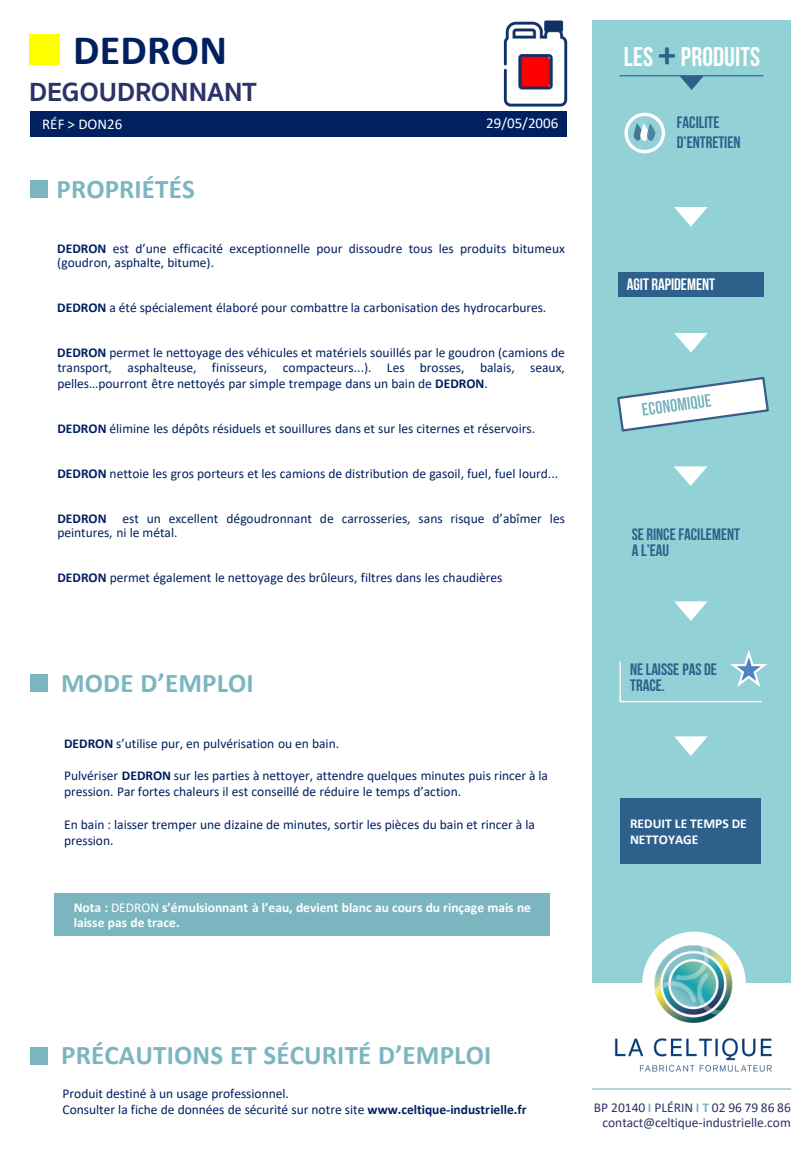
<style>
.page{position:relative;width:810px;height:1170px;background:#fff}
.page>*{position:absolute;margin:0;border:0;box-sizing:border-box;transform-origin:0 0}
.t1{font:700 42px "Calibri";letter-spacing:.005em;color:#002060}
.t2{font:700 27px "Calibri";letter-spacing:.005em;color:#7bb6c0}
.t3{font:700 27px "Sukhumvit Set";color:#2d3367}
.t4{font:27px "Bebas Neue";letter-spacing:.005em;color:#fff}
.t5{font:16.5px/19.8px "Bebas Neue";color:#2d608b}
.t6{font:16.5px "Bebas Neue";color:#fff}
.t7{font:15px "Calibri";color:#fff}
.t8{font:13.5px/15px "Calibri";color:#002060}
.t9{font:700 13.5px/15px "Calibri";color:#fff}
.t10{font:13.5px/15px "Calibri";color:#2d3367;text-align:right}
.s1{font-weight:700}
.s2{font-weight:400}
.s3{font-family:"Calibri";font-weight:700;font-size:36px;color:#2d608b}
.s4{font-weight:700;color:#7bb6c0}
</style>
<div class="page">
<div style="left:592px;top:20px;width:199px;height:963px;background:#92d1d5"></div>
<div style="left:31px;top:112px;width:536px;height:25px;background:#002060"></div>
<div style="left:30px;top:34px;width:30px;height:31px;background:#ff0"></div>
<div style="left:54px;top:893px;width:495px;height:43px;background:#7bb6c0"></div>
<img style="left:503px;top:20px;width:65px;height:87px">
<div style="left:30px;top:181px;width:18px;height:17px;background:#7bb6c0"></div>
<div style="left:30px;top:675px;width:18px;height:17px;background:#7bb6c0"></div>
<div style="left:30px;top:1047px;width:18px;height:18px;background:#7bb6c0"></div>
<hr style="left:620px;top:75px;width:144px;height:1px;background:#2d608b">
<svg style="left:680px;top:76px;width:24px;height:14px"></svg>
<svg style="left:633px;top:123px;width:23px;height:18px"></svg>
<div style="left:624px;top:113px;width:41px;height:40px;border:3px solid #fff;border-radius:50%"></div>
<svg style="left:674px;top:207px;width:34px;height:20px"></svg>
<div style="left:618px;top:273px;width:146px;height:24px;background:#2d608b"></div>
<svg style="left:674px;top:333px;width:34px;height:20px"></svg>
<svg style="left:617px;top:377px;width:152px;height:55px"></svg>
<svg style="left:674px;top:601px;width:34px;height:20px"></svg>
<div style="left:620px;top:799px;width:141px;height:65px;background:#2d608b"></div>
<svg style="left:619px;top:650px;width:148px;height:53px"></svg>
<svg style="left:674px;top:736px;width:34px;height:20px"></svg>
<hr style="left:592px;top:1088px;width:199px;height:2px;background:#7bb6c0">
<img style="left:599px;top:931px;width:190px;height:158px">
<svg style="left:674px;top:466px;width:34px;height:20px"></svg>
<h1 class="t1" style="left:73px;top:20px;width:155px">DEDRON</h1>
<p class="t3" style="left:29px;top:72px;width:229px">DEGOUDRONNANT</p>
<p class="t7" style="left:42px;top:114px;width:82px">RÉF &gt; DON26</p>
<p class="t7" style="left:486px;top:113px;width:73px">29/05/2006</p>
<p class="t2" style="left:56px;top:170px;width:140px">PROPRIÉTÉS</p>
<p class="t8" style="left:57px;top:240px;width:509px"><span class="s1">DEDRON</span> est d’une efficacité exceptionnelle pour dissoudre tous les produits bitumeux (goudron, asphalte, bitume).</p>
<p class="t8" style="left:57px;top:300px;width:491px"><span class="s1">DEDRON</span> a été spécialement élaboré pour combattre la carbonisation des hydrocarbures.</p>
<p class="t8" style="left:57px;top:345px;width:509px;text-align:justify"><span class="s1">DEDRON</span> permet le nettoyage des véhicules et matériels souillés par le goudron (camions de transport, asphalteuse, finisseurs, compacteurs...). Les brosses, balais, seaux, pelles…pourront être nettoyés par simple trempage dans un bain de <span class="s1">DEDRON</span>.</p>
<p class="t8" style="left:57px;top:420px;width:479px"><span class="s1">DEDRON</span> élimine les dépôts résiduels et souillures dans et sur les citernes et réservoirs.</p>
<p class="t8" style="left:57px;top:465px;width:502px"><span class="s1">DEDRON</span> nettoie les gros porteurs et les camions de distribution de gasoil, fuel, fuel lourd...</p>
<p class="t8" style="left:57px;top:510px;width:509px"><span class="s1">DEDRON</span> est un excellent dégoudronnant de carrosseries, sans risque d’abîmer les peintures, ni le métal.</p>
<p class="t8" style="left:58px;top:570px;width:447px"><span class="s1">DEDRON</span> permet également le nettoyage des brûleurs, filtres dans les chaudières</p>
<p class="t2" style="left:61px;top:664px;width:194px">MODE D’EMPLOI</p>
<p class="t8" style="left:64px;top:735px;width:277px"><span class="s1">DEDRON</span> s’utilise pur, en pulvérisation ou en bain.</p>
<p class="t8" style="left:64px;top:767px;width:486px;line-height:16.2px">Pulvériser <span class="s1">DEDRON</span> sur les parties à nettoyer, attendre quelques minutes puis rincer à la pression. Par fortes chaleurs il est conseillé de réduire le temps d’action.</p>
<p class="t8" style="left:64px;top:816px;width:472px;line-height:16.2px">En bain : laisser tremper une dizaine de minutes, sortir les pièces du bain et rincer à la pression.</p>
<p class="t9" style="left:74px;top:900px;width:459px">Nota : <span class="s2">DEDRON</span> s’émulsionnant à l’eau, devient blanc au cours du rinçage mais ne laisse pas de trace.</p>
<p class="t4" style="left:624px;top:42px;width:138px">LES <span class="s3">+</span> PRODUITS</p>
<p class="t5" style="left:677px;top:113px;width:65px">FACILITE<br>D’ENTRETIEN</p>
<p class="t6" style="left:627px;top:275px;width:90px">AGIT RAPIDEMENT</p>
<p class="t5" style="left:632px;top:524px;width:110px">SE RINCE FACILEMENT</p>
<p class="t5" style="left:632px;top:540px;width:39px">A L’EAU</p>
<p class="t5" style="left:630px;top:661px;width:88px;line-height:16.4px">NE LAISSE PAS DE<br>TRACE.</p>
<p class="t9" style="left:630px;top:815px;width:118px;line-height:16.2px">REDUIT LE TEMPS DE<br>NETTOYAGE</p>
<p class="t2" style="left:61px;top:1036px;width:432px">PRÉCAUTIONS ET SÉCURITÉ D’EMPLOI</p>
<p class="t8" style="left:62px;top:1086px;width:228px">Produit destiné à un usage professionnel.</p>
<p class="t8" style="left:62px;top:1102px;width:466px">Consulter la fiche de données de sécurité sur notre site <span class="s1">www.celtique-industrielle.fr</span></p>
<p class="t10" style="left:594px;top:1100px;width:198px">BP 20140 <span class="s4">I</span> PLÉRIN <span class="s4">I T</span> 02 96 79 86 86 contact@celtique-industrielle.com</p>
</div>
